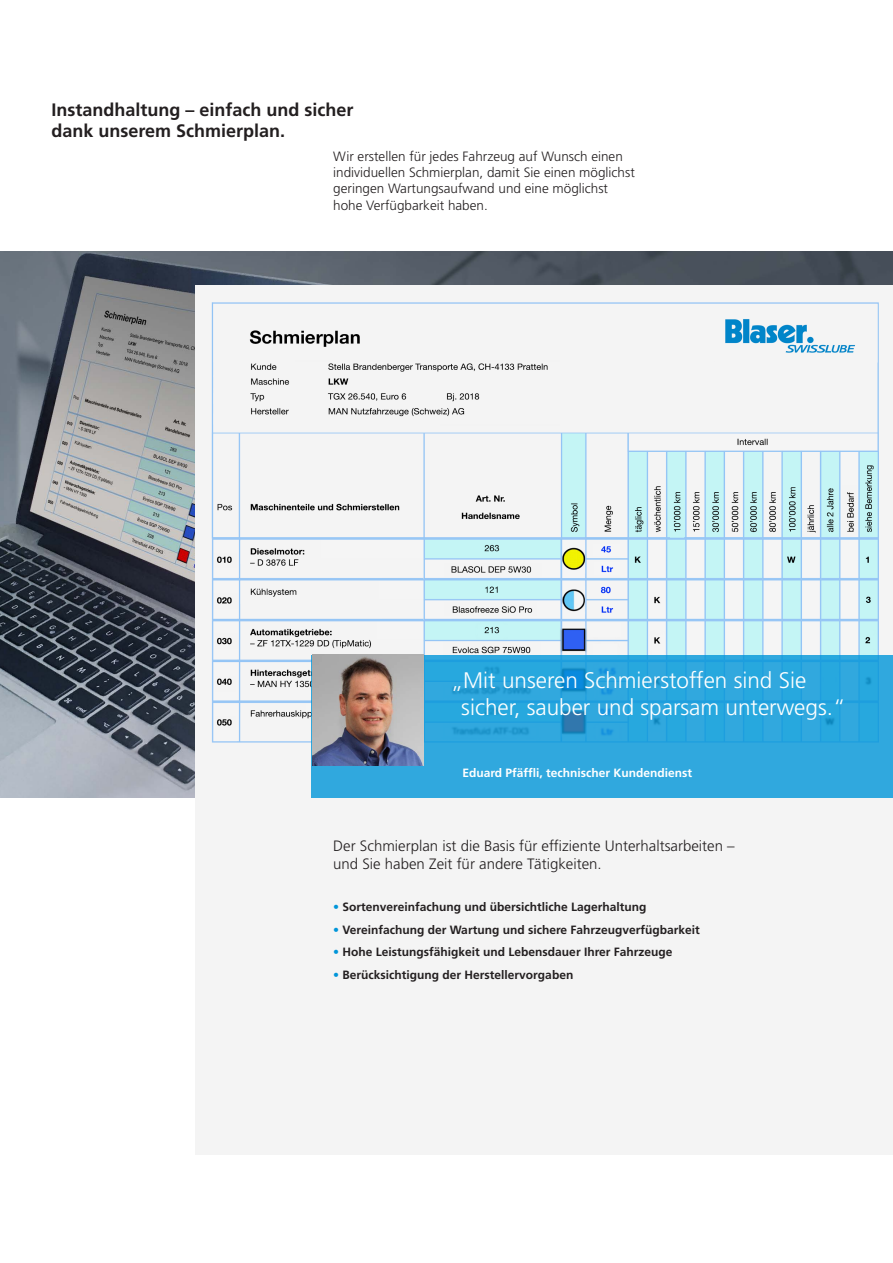
<style>
.page{position:relative;width:893px;height:1263px;background:#fff}
.page>*{position:absolute;margin:0;border:0;box-sizing:border-box;transform-origin:0 0}
.t1{font:300 22.5px "Frutiger LT Std";color:#fff}
.t2{font:700 18px "Frutiger LT Std";color:#231f20}
.t3{font:300 15px/18px "Frutiger LT Std";color:#231f20}
.t4{font:300 13.5px/16.2px "Frutiger LT Std";color:#231f20}
.t5{font:700 12px "Frutiger LT Std";color:#231f20}
.t6{font:700 12px "Frutiger LT Std";color:#fff}
.s1{color:#0095d9}
</style>
<div class="page">
<img style="left:0;top:252px;width:893px;height:546px">
<img style="left:196px;top:285px;width:697px;height:869px">
<svg style="left:312px;top:655px;width:581px;height:142px;background:#2ca6dd"></svg>
<img style="left:312px;top:655px;width:111px;height:111px">
<p class="t2" style="left:52px;top:99px;width:304px">Instandhaltung – einfach und sicher</p>
<p class="t2" style="left:52px;top:120px;width:235px">dank unserem Schmierplan.</p>
<p class="t4" style="left:333px;top:149px;width:303px">Wir erstellen für jedes Fahrzeug auf Wunsch einen individuellen Schmierplan, damit Sie einen möglichst geringen Wartungsaufwand und eine möglichst hohe Verfügbarkeit haben.</p>
<p class="t1" style="left:451px;top:668px;width:357px">„Mit unseren Schmierstoffen sind Sie</p>
<p class="t1" style="left:461px;top:695px;width:386px">sicher, sauber und sparsam unterwegs.“</p>
<p class="t6" style="left:462px;top:766px;width:231px">Eduard Pfäffli, technischer Kundendienst</p>
<p class="t3" style="left:333px;top:837px;width:403px">Der Schmierplan ist die Basis für effiziente Unterhaltsarbeiten – und Sie haben Zeit für andere Tätigkeiten.</p>
<p class="t5" style="left:333px;top:900px;width:315px"><span class="s1">•</span> Sortenvereinfachung und übersichtliche Lagerhaltung</p>
<p class="t5" style="left:333px;top:922px;width:368px"><span class="s1">•</span> Vereinfachung der Wartung und sichere Fahrzeugverfügbarkeit</p>
<p class="t5" style="left:333px;top:945px;width:341px"><span class="s1">•</span> Hohe Leistungsfähigkeit und Lebensdauer Ihrer Fahrzeuge</p>
<p class="t5" style="left:333px;top:967px;width:242px"><span class="s1">•</span> Berücksichtigung der Herstellervorgaben</p>
</div>
